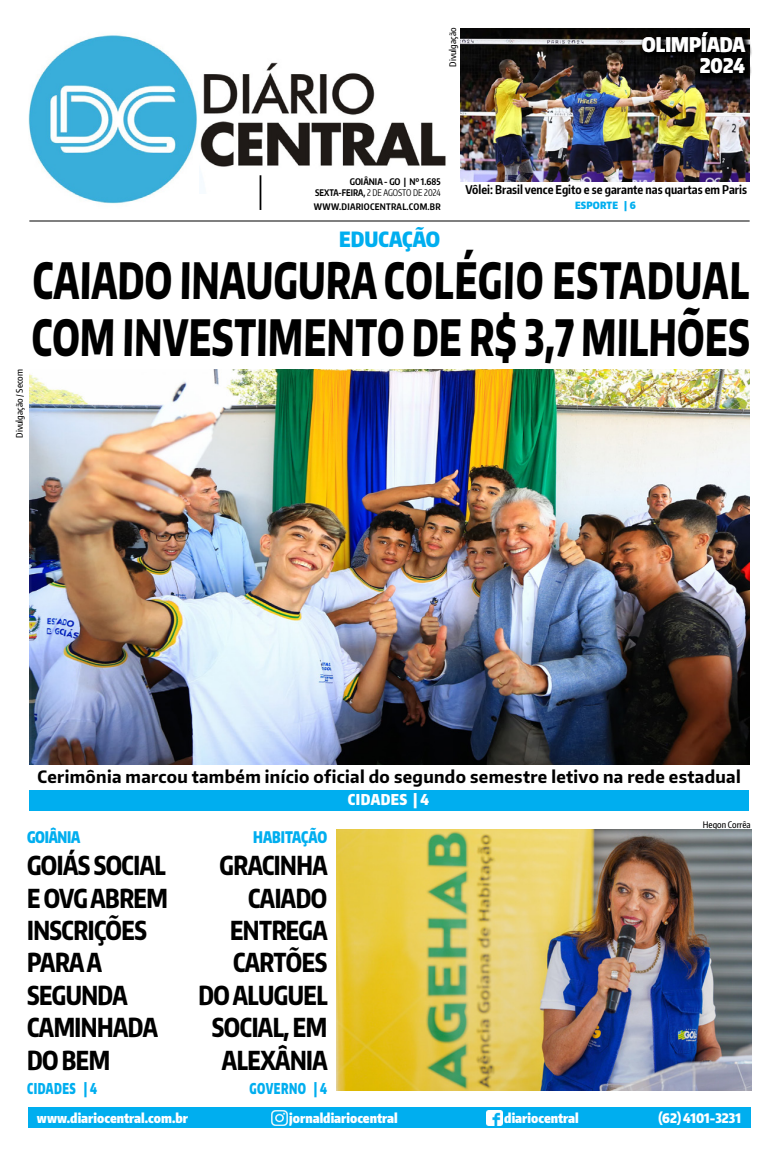
<style>
.page{position:relative;width:780px;height:1163px;background:#fff}
.page>*{position:absolute;margin:0;border:0;box-sizing:border-box;transform-origin:0 0}
.t1{font:800 50px/57px "Encode Sans Narrow";letter-spacing:.01em;color:#000;scale:.72 1}
.t2{font:800 26.1px/32.4px "Encode Sans Compressed";letter-spacing:-.02em;color:#000;scale:.94 1}
.t3{font:900 21px "Encode Sans Compressed";color:#00aeef}
.t4{font:900 20px/21px "Encode Sans Compressed";color:#fff;text-align:right}
.t5{font:700 17px "Encode Sans Narrow";letter-spacing:.02em;color:#000}
.t6{font:900 16px "Encode Sans Compressed";letter-spacing:-.015em;color:#00aeef;scale:.89 1}
.t7{font:900 15px "Encode Sans Compressed";letter-spacing:.04em;color:#00aeef;scale:.8 1}
.t8{font:900 15px "Encode Sans Compressed";letter-spacing:.03em;color:#fff}
.t9{font:900 13.2px "Encode Sans Compressed";color:#fff}
.t10{font:700 12px "Encode Sans Compressed";color:#000}
.t11{font:900 10px "Encode Sans Compressed";letter-spacing:.02em;color:#00aeef}
.t12{font:700 9.1px/11.4px "Encode Sans Compressed";color:#000;text-align:right}
.t13{font:500 9px "Encode Sans Compressed";color:#000}
.t14{font:700 9px "Encode Sans Compressed";letter-spacing:.03em;color:#000}
.s1{font-weight:400}
</style>
<div class="page">
<img style="left:200px;top:62px;width:246px;height:132px">
<img style="left:28px;top:35px;width:169px;height:169px">
<hr style="left:259px;top:175px;width:2px;height:35px;background:#000">
<div style="left:28px;top:1107px;width:723px;height:21px;background:#00aeef"></div>
<img style="left:272px;top:1110px;width:15px;height:15px">
<img style="left:486px;top:1110px;width:16px;height:15px">
<img style="left:461px;top:28px;width:288px;height:153px">
<img style="left:336px;top:829px;width:415px;height:261px">
<img style="left:29px;top:369px;width:720px;height:395px">
<div style="left:29px;top:790px;width:719px;height:20px;background:#00aeef"></div>
<hr style="left:29px;top:220px;width:720px;height:1px;background:#000">
<svg style="left:639px;top:29px;width:113px;height:52px;background:#12100f"></svg>
<p class="t13" style="left:447px;top:66px;width:40px;rotate:-90deg">Divulgação</p>
<p class="t4" style="left:642px;top:34px;width:104px">Olimpíada<br>2024</p>
<p class="t12" style="left:315px;top:175px;width:127px">Goiânia - GO | Nº 1.685 sexta-feira, <span class="s1">2 DE AGOSTO DE 2024</span></p>
<p class="t14" style="left:314px;top:201px;width:128px">www.diariocentral.com.br</p>
<p class="t10" style="left:465px;top:181px;width:283px">Vôlei: Brasil vence Egito e se garante nas quartas em Paris</p>
<p class="t11" style="left:575px;top:198px;width:62px">esporte | 6</p>
<p class="t3" style="left:339px;top:225px;width:102px">educação</p>
<p class="t1" style="left:31px;top:250px;width:1000px">CAIADO INAUGURA COLÉGIO ESTADUAL<br>COM INVESTIMENTO DE R$ 3,7 MILHÕES</p>
<p class="t13" style="left:13px;top:437px;width:69px;rotate:-90deg">Divulgação / Secom</p>
<p class="t5" style="left:38px;top:765px;width:704px">Cerimônia marcou também início oficial do segundo semestre letivo na rede estadual</p>
<p class="t8" style="left:348px;top:789px;width:82px">cidades | 4</p>
<p class="t6" style="left:27px;top:826px;width:61px">goiânia</p>
<p class="t6" style="left:253px;top:826px;width:85px">habitação</p>
<p class="t2" style="left:27px;top:848px;width:151px">GOIÁS SOCIAL<br>E OVG ABREM<br>INSCRIÇÕES<br>PARA A<br>SEGUNDA<br>CAMINHADA<br>DO BEM</p>
<p class="t2" style="left:198px;top:848px;width:139px;text-align:right">GRACINHA<br>CAIADO<br>ENTREGA<br>CARTÕES<br>DO ALUGUEL<br>SOCIAL, EM<br>ALEXÂNIA</p>
<p class="t7" style="left:27px;top:1078px;width:89px">cidades | 4</p>
<p class="t7" style="left:249px;top:1078px;width:98px">governo | 4</p>
<p class="t13" style="left:703px;top:818px;width:49px">Hegon Corrêa</p>
<p class="t9" style="left:37px;top:1108px;width:152px">www.diariocentral.com.br</p>
<p class="t9" style="left:289px;top:1109px;width:110px">jornaldiariocentral</p>
<p class="t9" style="left:504px;top:1108px;width:76px">diariocentral</p>
<p class="t9" style="left:658px;top:1108px;width:84px">(62) 4101-3231</p>
</div>
